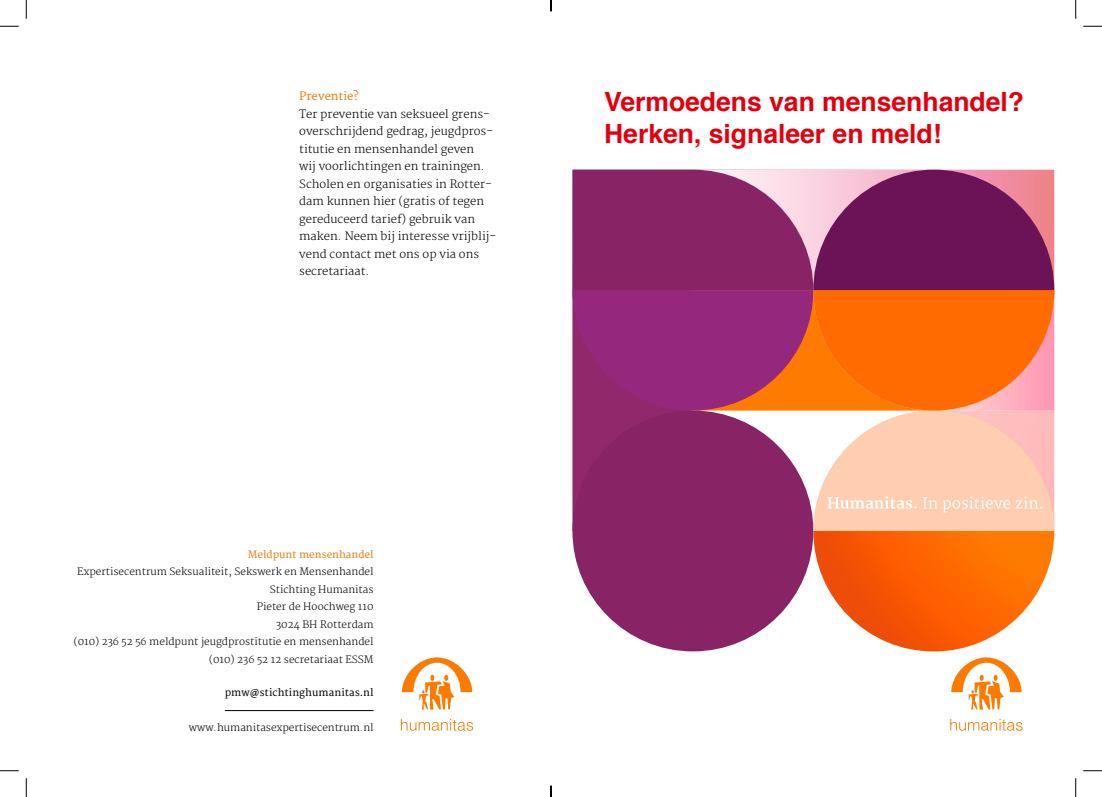
<style>
.page{position:relative;width:1102px;height:797px;background:#fff}
.page>*{position:absolute;margin:0;border:0;box-sizing:border-box;transform-origin:0 0}
.heading_voorzijde{font:700 26.5px/31.8px "Helvetica";color:#e3000e}
.bodytekst{font:300 11.25px/17.5px "Merriweather";color:#000}
.tussenkopje{font:11.25px "Merriweather";letter-spacing:.005em;color:#ee7a0b}
.bodytekst-2{font:300 10px "Merriweather";color:#000}
.adresblok{font:10px "Merriweather";letter-spacing:.015em;color:#000}
.bodytekst-3{font:10px "Merriweather";color:#ee7a0b}
</style>
<div class="page">
<svg style="left:572px;top:170px;width:482px;height:481px;background:#bd5e69"></svg>
<svg style="left:401px;top:719px;width:72px;height:11px"></svg>
<svg style="left:402px;top:657px;width:70px;height:52px"></svg>
<svg style="left:950px;top:719px;width:72px;height:11px"></svg>
<svg style="left:951px;top:657px;width:70px;height:52px"></svg>
<hr style="left:225px;top:710px;width:148px;height:1px;background:#000">
<svg style="left:0;top:25px;width:19px;height:2px"></svg>
<svg style="left:1083px;top:25px;width:18px;height:2px"></svg>
<svg style="left:0;top:770px;width:19px;height:1px"></svg>
<svg style="left:1083px;top:770px;width:18px;height:1px"></svg>
<svg style="left:25px;top:0;width:2px;height:19px"></svg>
<svg style="left:25px;top:778px;width:2px;height:19px"></svg>
<svg style="left:1075px;top:0;width:1px;height:19px"></svg>
<svg style="left:1075px;top:778px;width:1px;height:19px"></svg>
<svg style="left:550px;top:785px;width:1px;height:12px"></svg>
<p class="tussenkopje" style="left:299px;top:90px;width:61px">Preventie?</p>
<p class="bodytekst" style="left:299px;top:105px;width:198px">Ter preventie van seksueel grens&shy;overschrijdend gedrag, jeugdpros&shy;titutie en mensenhandel geven<br>wij voorlichtingen en trainingen.<br>Scholen en organisaties in Rotter&shy;dam kunnen hier (gratis of tegen gereduceerd tarief) gebruik van maken. Neem bij interesse vrijblij&shy;vend contact met ons op via ons secretariaat.</p>
<p class="heading_voorzijde" style="left:604px;top:86px;width:421px">Vermoedens van mensenhandel?<br>Herken, signaleer en meld!</p>
<p class="bodytekst-3" style="left:248px;top:548px;width:127px">Meldpunt mensenhandel</p>
<p class="bodytekst-2" style="left:77px;top:566px;width:298px">Expertisecentrum Seksualiteit, Sekswerk en Mensenhandel</p>
<p class="bodytekst-2" style="left:270px;top:583px;width:105px">Stichting Humanitas</p>
<p class="bodytekst-2" style="left:257px;top:601px;width:118px">Pieter de Hoochweg 110</p>
<p class="bodytekst-2" style="left:276px;top:618px;width:99px">3024 BH Rotterdam</p>
<p class="bodytekst-2" style="left:74px;top:636px;width:301px">(010) 236 52 56 meldpunt jeugdprostitutie en mensenhandel</p>
<p class="bodytekst-2" style="left:209px;top:653px;width:166px">(010) 236 52 12 secretariaat ESSM</p>
<p class="adresblok" style="left:225px;top:686px;width:150px">pmw@stichtinghumanitas.nl</p>
<p class="bodytekst-2" style="left:189px;top:721px;width:186px">www.humanitasexpertisecentrum.nl</p>
</div>
